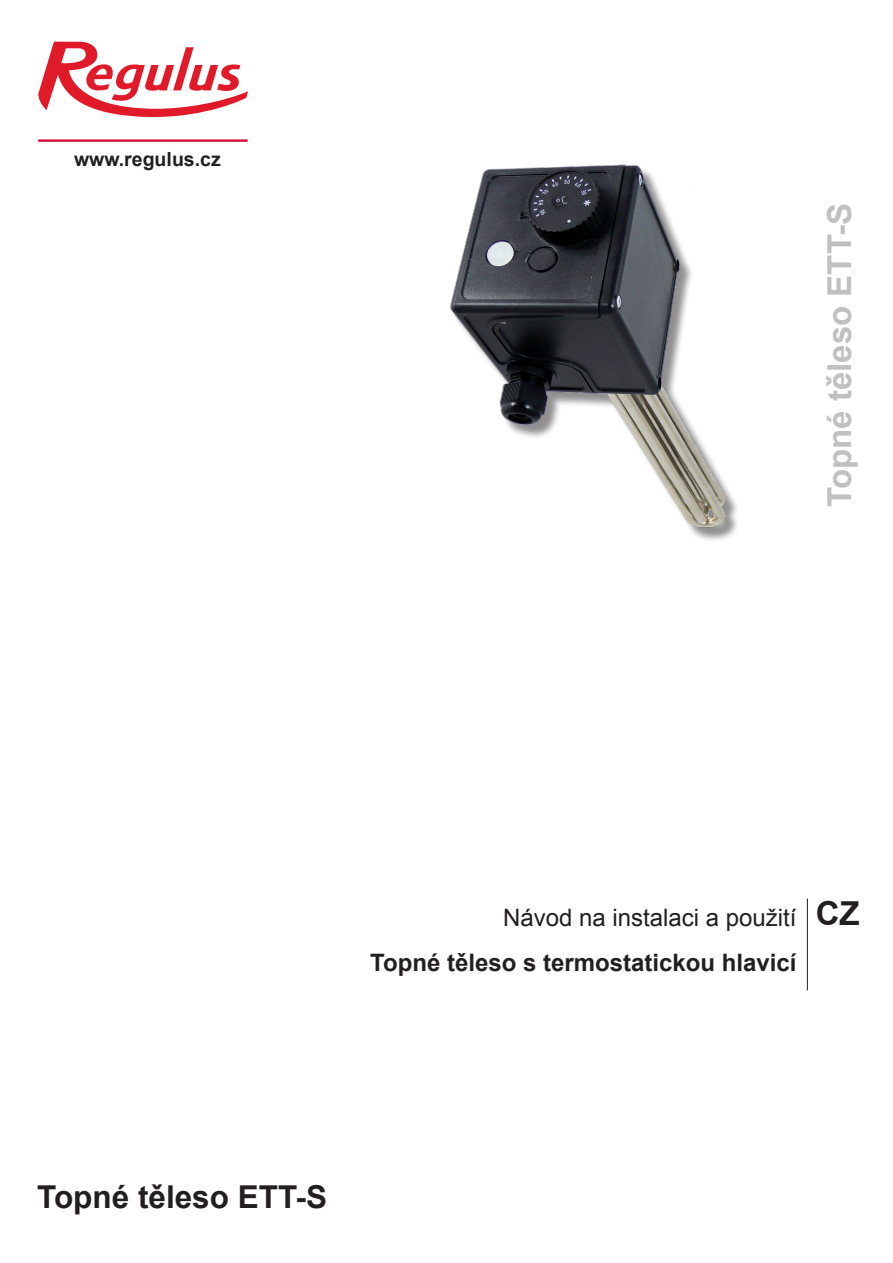
<style>
.page{position:relative;width:893px;height:1263px;background:#fff}
.page>*{position:absolute;margin:0;border:0;box-sizing:border-box;transform-origin:0 0}
.t1{font:700 33px "Arial";color:#c0c0c0}
.t2{font:700 33px "Arial";color:#231f20}
.t3{font:700 31.5px "Arial";color:#231f20}
.t4{font:700 24px "Arial";color:#231f20}
.t5{font:24px "Arial";color:#231f20}
.t6{font:700 19.5px "Arial";color:#231f20}
</style>
<div class="page">
<svg style="left:38px;top:42px;width:210px;height:75px"></svg>
<hr style="left:38px;top:139px;width:210px;height:3px;background:#d6002d">
<hr style="left:807px;top:898px;width:1px;height:92px;background:#231f20">
<div style="left:453px;top:167px;width:287px;height:375px;background:#231f20;opacity:.5"></div>
<img style="left:450px;top:164px;width:276px;height:365px">
<p class="t6" style="left:74px;top:146px;width:148px">www.regulus.cz</p>
<p class="t1" style="left:818px;top:507px;width:305px;rotate:-90deg">Topné těleso ETT-S</p>
<p class="t5" style="left:503px;top:902px;width:295px">Návod na instalaci a použití</p>
<p class="t2" style="left:816px;top:891px;width:45px">CZ</p>
<p class="t4" style="left:370px;top:947px;width:428px">Topné těleso s termostatickou hlavicí</p>
<p class="t3" style="left:37px;top:1176px;width:291px">Topné těleso ETT-S</p>
</div>
